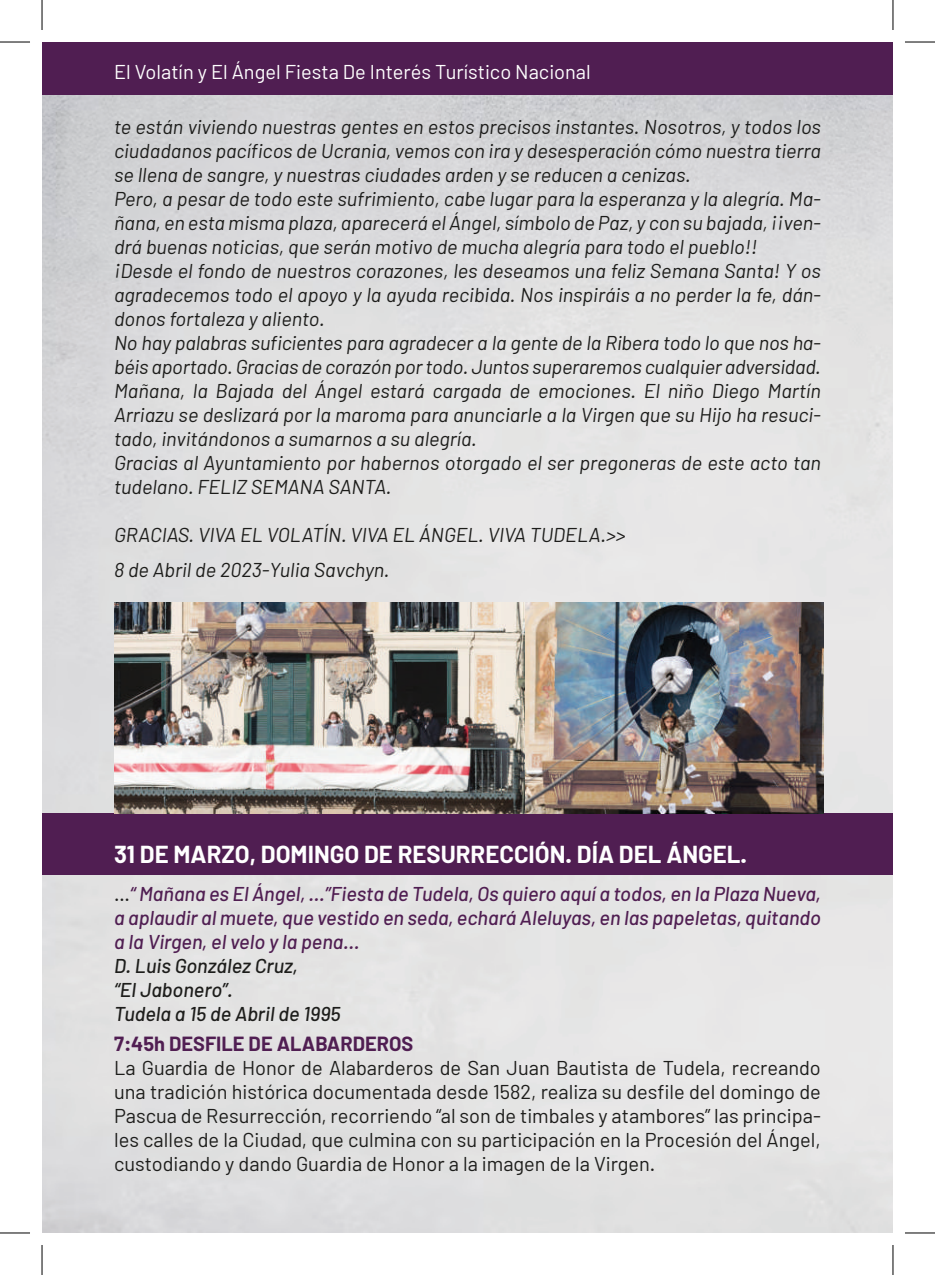
<style>
.page{position:relative;width:935px;height:1275px;background:#fff}
.page>*{position:absolute;margin:0;border:0;box-sizing:border-box;transform-origin:0 0}
.t1{font:700 24px "Barlow";color:#fff}
.t2{font:italic 20px/24px "Barlow";color:#1d1d1b}
.t3{font:20px/24px "Barlow";color:#1d1d1b;text-align:justify}
.t4{font:italic 500 20px/24px "Barlow";color:#501e52;text-align:justify}
.t5{font:italic 500 20px/24px "Barlow";color:#1d1d1b}
.t6{font:20px "Barlow";color:#fff}
.t7{font:700 20px "Barlow";color:#501e52}
.s1{font-weight:400;font-style:normal;color:#1d1d1b}
</style>
<div class="page">
<img style="left:42px;top:95px;width:850px;height:1138px">
<div style="left:42px;top:42px;width:850px;height:53px;background:#501e52"></div>
<div style="left:42px;top:813px;width:850px;height:62px;background:#501e52"></div>
<img style="left:114px;top:602px;width:709px;height:211px">
<hr style="left:0;top:42px;width:30px;height:1px;background:#000">
<hr style="left:904px;top:42px;width:30px;height:1px;background:#000">
<hr style="left:0;top:1232px;width:30px;height:1px;background:#000">
<hr style="left:904px;top:1232px;width:30px;height:1px;background:#000">
<hr style="left:42px;top:0;width:1px;height:30px;background:#000">
<hr style="left:42px;top:1245px;width:1px;height:30px;background:#000">
<hr style="left:892px;top:0;width:1px;height:30px;background:#000">
<hr style="left:892px;top:1245px;width:1px;height:30px;background:#000">
<p class="t6" style="left:114px;top:59px;width:478px">El Volatín y El Ángel Fiesta De Interés Turístico Nacional</p>
<p class="t2" style="left:114px;top:114px;width:708px">te están viviendo nuestras gentes en estos precisos instantes. Nosotros, y todos los ciudadanos pacíficos de Ucrania, vemos con ira y desesperación cómo nuestra tierra se llena de sangre, y nuestras ciudades arden y se reducen a cenizas.<br>Pero, a pesar de todo este sufrimiento, cabe lugar para la esperanza y la alegría. Ma&shy;ñana, en esta misma plaza, aparecerá el Ángel, símbolo de Paz, y con su bajada, ¡¡ven&shy;drá buenas noticias, que serán motivo de mucha alegría para todo el pueblo!! ¡Desde el fondo de nuestros corazones, les deseamos una feliz Semana Santa! Y os agradecemos todo el apoyo y la ayuda recibida. Nos inspiráis a no perder la fe, dán&shy;donos fortaleza y aliento.<br>No hay palabras suficientes para agradecer a la gente de la Ribera todo lo que nos ha&shy;béis aportado. Gracias de corazón por todo. Juntos superaremos cualquier adversidad.<br>Mañana, la Bajada del Ángel estará cargada de emociones. El niño Diego Martín Arriazu se deslizará por la maroma para anunciarle a la Virgen que su Hijo ha resuci&shy;tado, invitándonos a sumarnos a su alegría.<br>Gracias al Ayuntamiento por habernos otorgado el ser pregoneras de este acto tan tudelano. FELIZ SEMANA SANTA.</p>
<p class="t2" style="left:114px;top:516px;width:513px;line-height:35.4px">GRACIAS. VIVA EL VOLATÍN. VIVA EL ÁNGEL. VIVA TUDELA.&gt;&gt;<br>8 de Abril de 2023-Yulia Savchyn.</p>
<p class="t1" style="left:114px;top:839px;width:634px">31 DE MARZO, DOMINGO DE RESURRECCIÓN. DÍA DEL ÁNGEL.</p>
<p class="t4" style="left:114px;top:881px;width:708px"><span class="s1">…</span>“ Mañana es El Ángel, ...”Fiesta de Tudela, Os quiero aquí a todos, en la Plaza Nueva, a aplaudir al muete, que vestido en seda, echará Aleluyas, en las papeletas, quitando a la Virgen, el velo y la pena…</p>
<p class="t5" style="left:114px;top:953px;width:228px">D. Luis González Cruz,<br>“El Jabonero”.<br>Tudela a 15 de Abril de 1995</p>
<p class="t7" style="left:114px;top:1031px;width:301px">7:45h DESFILE DE ALABARDEROS</p>
<p class="t3" style="left:114px;top:1055px;width:708px">La Guardia de Honor de Alabarderos de San Juan Bautista de Tudela, recreando una tradición histórica documentada desde 1582, realiza su desfile del domingo de Pascua de Resurrección, recorriendo “al son de timbales y atambores” las principa&shy;les calles de la Ciudad, que culmina con su participación en la Procesión del Ángel, custodiando y dando Guardia de Honor a la imagen de la Virgen.</p>
</div>
